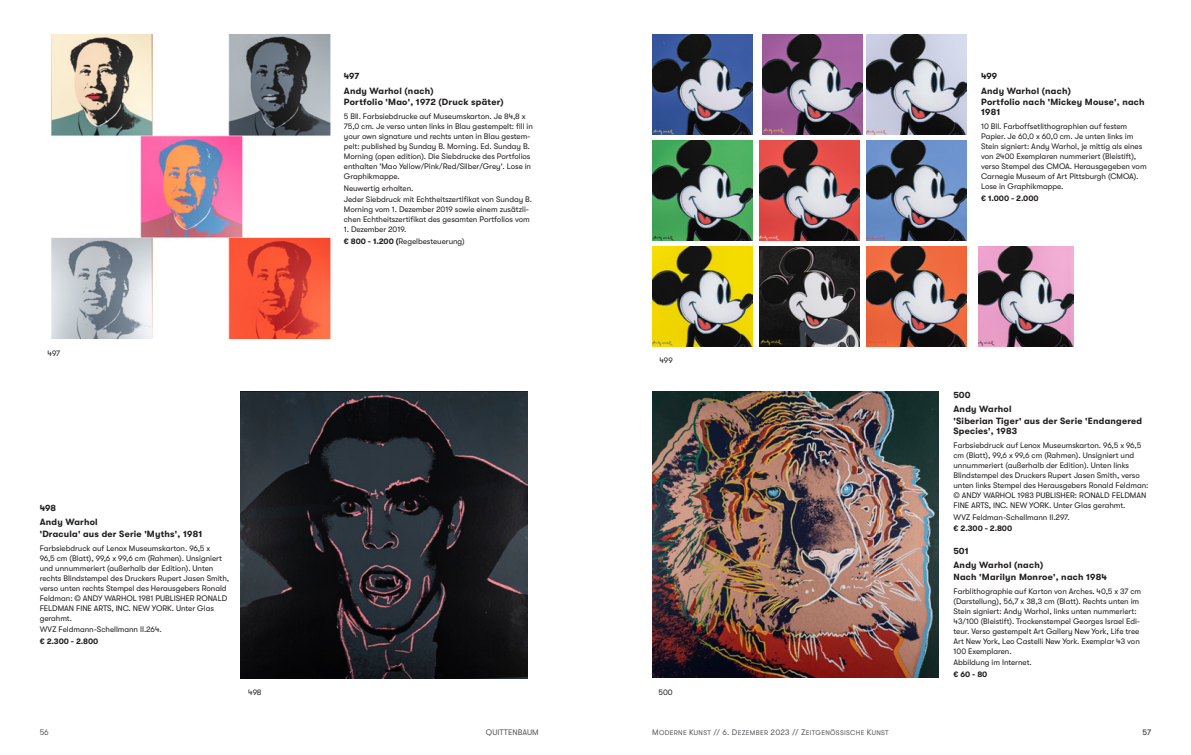
<style>
.page{position:relative;width:1191px;height:755px;background:#fff}
.page>*{position:absolute;margin:0;border:0;box-sizing:border-box;transform-origin:0 0}
.Objekt{font:700 9px/10px "GT Walsheim";letter-spacing:.025em;color:#231f20}
.Hersteller{font:700 9px "GT Walsheim";letter-spacing:.025em;color:#231f20}
.Fließ_neu{font:8px/10px "GT Walsheim";letter-spacing:-.005em;color:#231f20}
.Fließ_neu-2{font:700 8px "GT Walsheim";letter-spacing:-.005em;color:#231f20}
.t1{font:8px "GT Walsheim";letter-spacing:.005em;color:#57585a}
.t2{font:8px "GT Walsheim Regular SC850";color:#231f20}
.t3{font:6.8px "GT Walsheim Regular SC850";letter-spacing:.045em;color:#57585a}
.s1{font-weight:700}
.s2{font-size:8px}
.s3{font-family:"GT Walsheim";font-size:8px}
</style>
<div class="page">
<img style="left:652px;top:391px;width:286px;height:286px">
<img style="left:51px;top:34px;width:280px;height:304px">
<img style="left:241px;top:391px;width:286px;height:286px">
<img style="left:978px;top:246px;width:95px;height:100px">
<img style="left:652px;top:35px;width:100px;height:100px">
<img style="left:866px;top:35px;width:100px;height:100px">
<img style="left:652px;top:140px;width:100px;height:100px">
<img style="left:759px;top:140px;width:100px;height:100px">
<img style="left:866px;top:140px;width:100px;height:100px">
<img style="left:652px;top:246px;width:100px;height:100px">
<img style="left:759px;top:246px;width:100px;height:100px">
<img style="left:866px;top:246px;width:100px;height:100px">
<img style="left:762px;top:35px;width:100px;height:100px">
<p class="Fließ_neu" style="left:48px;top:347px;width:14px">497</p>
<p class="Objekt" style="left:344px;top:71px;width:17px">497</p>
<p class="Hersteller" style="left:344px;top:85px;width:91px">Andy Warhol (nach)</p>
<p class="Objekt" style="left:344px;top:97px;width:161px">Portfolio 'Mao', 1972 (Druck später)</p>
<p class="Fließ_neu" style="left:344px;top:111px;width:190px">5 Bll. Farbsiebdrucke auf Museumskarton. Je 84,8 x 75,0 cm. Je verso unten links in Blau gestempelt: fill in your own signature und rechts unten in Blau gestem&shy;pelt: published by Sunday B. Morning. Ed. Sunday B.<br>Morning (open edition). Die Siebdrucke des Portfolios enthalten 'Mao Yellow/Pink/Red/Silber/Grey'. Lose in Graphikmappe.</p>
<p class="Fließ_neu" style="left:344px;top:183px;width:71px">Neuwertig erhalten.</p>
<p class="Fließ_neu" style="left:344px;top:194px;width:190px">Jeder Siebdruck mit Echtheitszertifikat von Sunday B.<br>Morning vom 1. Dezember 2019 sowie einem zusätzli&shy;chen Echtheitszertifikat des gesamten Portfolios vom</p>
<p class="Fließ_neu" style="left:344px;top:224px;width:64px">1. Dezember 2019.</p>
<p class="Fließ_neu" style="left:344px;top:236px;width:122px"><span class="s1">€ 800 - 1.200 (</span>Regelbesteuerung)</p>
<p class="Fließ_neu" style="left:659px;top:355px;width:15px">499</p>
<p class="Objekt" style="left:40px;top:502px;width:18px">498</p>
<p class="Hersteller" style="left:40px;top:516px;width:60px">Andy Warhol</p>
<p class="Objekt" style="left:40px;top:528px;width:164px">'Dracula' aus der Serie 'Myths', 1981</p>
<p class="Fließ_neu" style="left:40px;top:542px;width:191px">Farbsiebdruck auf Lenox Museumskarton. 96,5 x<br>96,5 cm (Blatt), 99,6 x 99,6 cm (Rahmen). Unsigniert und unnummeriert (außerhalb der Edition). Unten rechts Blindstempel des Druckers Rupert Jasen Smith, verso unten rechts Stempel des Herausgebers Ronald Feldman: © ANDY WARHOL 1981 PUBLISHER RONALD FELDMAN FINE ARTS, INC. NEW YORK. Unter Glas gerahmt.</p>
<p class="Fließ_neu" style="left:40px;top:624px;width:123px">WVZ Feldmann-Schellmann II.264.</p>
<p class="Fließ_neu-2" style="left:40px;top:636px;width:60px">€ 2.300 - 2.800</p>
<p class="Fließ_neu" style="left:248px;top:687px;width:15px">498</p>
<p class="Fließ_neu" style="left:658px;top:686px;width:16px">500</p>
<p class="Objekt" style="left:981px;top:71px;width:18px">499</p>
<p class="Hersteller" style="left:981px;top:85px;width:91px">Andy Warhol (nach)</p>
<p class="Objekt" style="left:981px;top:97px;width:165px">Portfolio nach 'Mickey Mouse', nach<br>1981</p>
<p class="Fließ_neu" style="left:981px;top:121px;width:167px">10 Bll. Farboffsetlithographien auf festem Papier. Je 60,0 x 60,0 cm. Je unten links im Stein signiert: Andy Warhol, je mittig als eines von 2400 Exemplaren nummeriert (Bleistift), verso Stempel des CMOA. Herausgegeben vom Carnegie Museum of Art Pittsburgh (CMOA).<br>Lose in Graphikmappe.</p>
<p class="Fließ_neu-2" style="left:981px;top:193px;width:59px">€ 1.000 - 2.000</p>
<p class="Objekt" style="left:953px;top:389px;width:19px">500</p>
<p class="Hersteller" style="left:953px;top:404px;width:60px">Andy Warhol</p>
<p class="Objekt" style="left:953px;top:415px;width:190px">'Siberian Tiger' aus der Serie 'Endangered<br>Species', 1983</p>
<p class="Fließ_neu" style="left:953px;top:440px;width:196px">Farbsiebdruck auf Lenox Museumskarton. 96,5 x 96,5 cm (Blatt), 99,6 x 99,6 cm (Rahmen). Unsigniert und unnummeriert (außerhalb der Edition). Unten links Blindstempel des Druckers Rupert Jasen Smith, verso unten links Stempel des Herausgebers Ronald Feldman: © ANDY WARHOL 1983 PUBLISHER: RONALD FELDMAN FINE ARTS, INC. NEW YORK. Unter Glas gerahmt.</p>
<p class="Fließ_neu" style="left:953px;top:511px;width:118px">WVZ Feldman-Schellmann II.297.</p>
<p class="Fließ_neu-2" style="left:953px;top:523px;width:60px">€ 2.300 - 2.800</p>
<p class="Objekt" style="left:953px;top:545px;width:17px">501</p>
<p class="Hersteller" style="left:953px;top:559px;width:91px">Andy Warhol (nach)</p>
<p class="Objekt" style="left:953px;top:571px;width:155px">Nach 'Marilyn Monroe', nach 1984</p>
<p class="Fließ_neu" style="left:953px;top:585px;width:189px">Farblithographie auf Karton von Arches. 40,5 x 37 cm (Darstellung), 56,7 x 38,3 cm (Blatt). Rechts unten im Stein signiert: Andy Warhol, links unten nummeriert:<br>43/100 (Bleistift). Trockenstempel Georges Israel Edi&shy;teur. Verso gestempelt Art Gallery New York, Life tree Art New York, Leo Castelli New York. Exemplar 43 von 100 Exemplaren.</p>
<p class="Fließ_neu" style="left:953px;top:657px;width:80px">Abbildung im Internet.</p>
<p class="Fließ_neu-2" style="left:953px;top:669px;width:35px">€ 60 - 80</p>
<p class="t1" style="left:40px;top:727px;width:11px">56</p>
<p class="t1" style="left:486px;top:727px;width:54px">QUITTENBAUM</p>
<p class="t3" style="left:652px;top:728px;width:238px"><span class="s2">M</span>ODERNE <span class="s2">K</span>UNST <span class="s3">// 6.</span> <span class="s2">D</span>EZEM BER <span class="s3">2023 //</span> <span class="s2">Z</span>EITGENÖSSISCHE <span class="s2">K</span>UNST</p>
<p class="t2" style="left:1142px;top:727px;width:10px">57</p>
</div>
